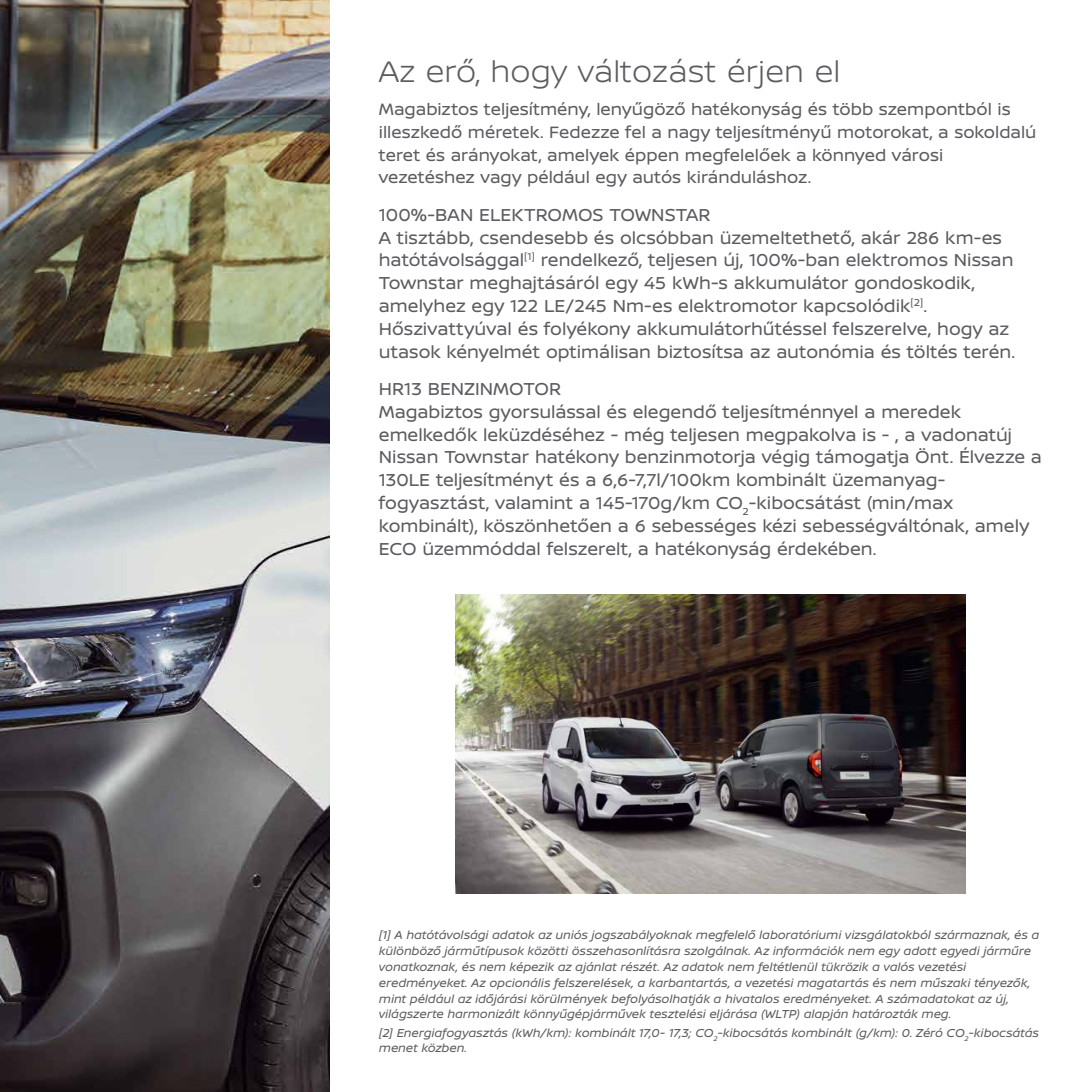
<style>
.page{position:relative;width:1092px;height:1092px;background:#fff}
.page>*{position:absolute;margin:0;border:0;box-sizing:border-box;transform-origin:0 0}
.t1{font:300 31.5px "Nissan Brand";letter-spacing:.005em;color:#5c5b60}
.t2{font:18.38px/22.8px "Nissan Brand";color:#5c5b60}
.t3{font:17.5px/22.8px "Nissan Brand";color:#5c5b60}
.t4{font:italic 12.25px/15.8px "Nissan Brand";color:#5c5b60}
</style>
<div class="page">
<img style="left:456px;top:594px;width:509px;height:299px">
<img style="left:0;top:0;width:329px;height:1091px">
<h1 class="t1" style="left:379px;top:49px;width:463px">Az erő, hogy változást érjen el</h1>
<p class="t3" style="left:379px;top:97px;width:659px">Magabiztos teljesítmény, lenyűgöző hatékonyság és több szempontból is illeszkedő méretek. Fedezze fel a nagy teljesítményű motorokat, a sokoldalú teret és arányokat, amelyek éppen megfelelőek a könnyed városi vezetéshez vagy például egy autós kiránduláshoz.</p>
<p class="t2" style="left:379px;top:202px;width:637px">100%-BAN ELEKTROMOS TOWNSTAR<br>A tisztább, csendesebb és olcsóbban üzemeltethető, akár 286 km-es hatótávolsággal<sup>[1]</sup> rendelkező, teljesen új, 100%-ban elektromos Nissan Townstar meghajtásáról egy 45 kWh-s akkumulátor gondoskodik, amelyhez egy 122 LE/245 Nm-es elektromotor kapcsolódik<sup>[2]</sup>.<br>Hőszivattyúval és folyékony akkumulátorhűtéssel felszerelve, hogy az utasok kényelmét optimálisan biztosítsa az autonómia és töltés terén.</p>
<p class="t2" style="left:379px;top:377px;width:664px">HR13 BENZINMOTOR<br>Magabiztos gyorsulással és elegendő teljesítménnyel a meredek emelkedők leküzdéséhez - még teljesen megpakolva is - , a vadonatúj Nissan Townstar hatékony benzinmotorja végig támogatja Önt. Élvezze a 130LE teljesítményt és a 6,6-7,7l/100km kombinált üzemanyag&shy;fogyasztást, valamint a 145-170g/km CO<sub>2</sub>-kibocsátást (min/max kombinált), köszönhetően a 6 sebességes kézi sebességváltónak, amely ECO üzemmóddal felszerelt, a hatékonyság érdekében.</p>
<p class="t4" style="left:379px;top:926px;width:661px">[1] A hatótávolsági adatok az uniós jogszabályoknak megfelelő laboratóriumi vizsgálatokból származnak, és a különböző járműtípusok közötti összehasonlításra szolgálnak. Az információk nem egy adott egyedi járműre vonatkoznak, és nem képezik az ajánlat részét. Az adatok nem feltétlenül tükrözik a valós vezetési eredményeket. Az opcionális felszerelések, a karbantartás, a vezetési magatartás és nem műszaki tényezők, mint például az időjárási körülmények befolyásolhatják a hivatalos eredményeket. A számadatokat az új, világszerte harmonizált könnyűgépjárművek tesztelési eljárása (WLTP) alapján határozták meg.</p>
<p class="t4" style="left:379px;top:1023px;width:661px">[2] Energiafogyasztás (kWh/km): kombinált 17,0- 17,3; CO<sub>2</sub>-kibocsátás kombinált (g/km): 0. Zéró CO<sub>2</sub>-kibocsátás menet közben.</p>
</div>
